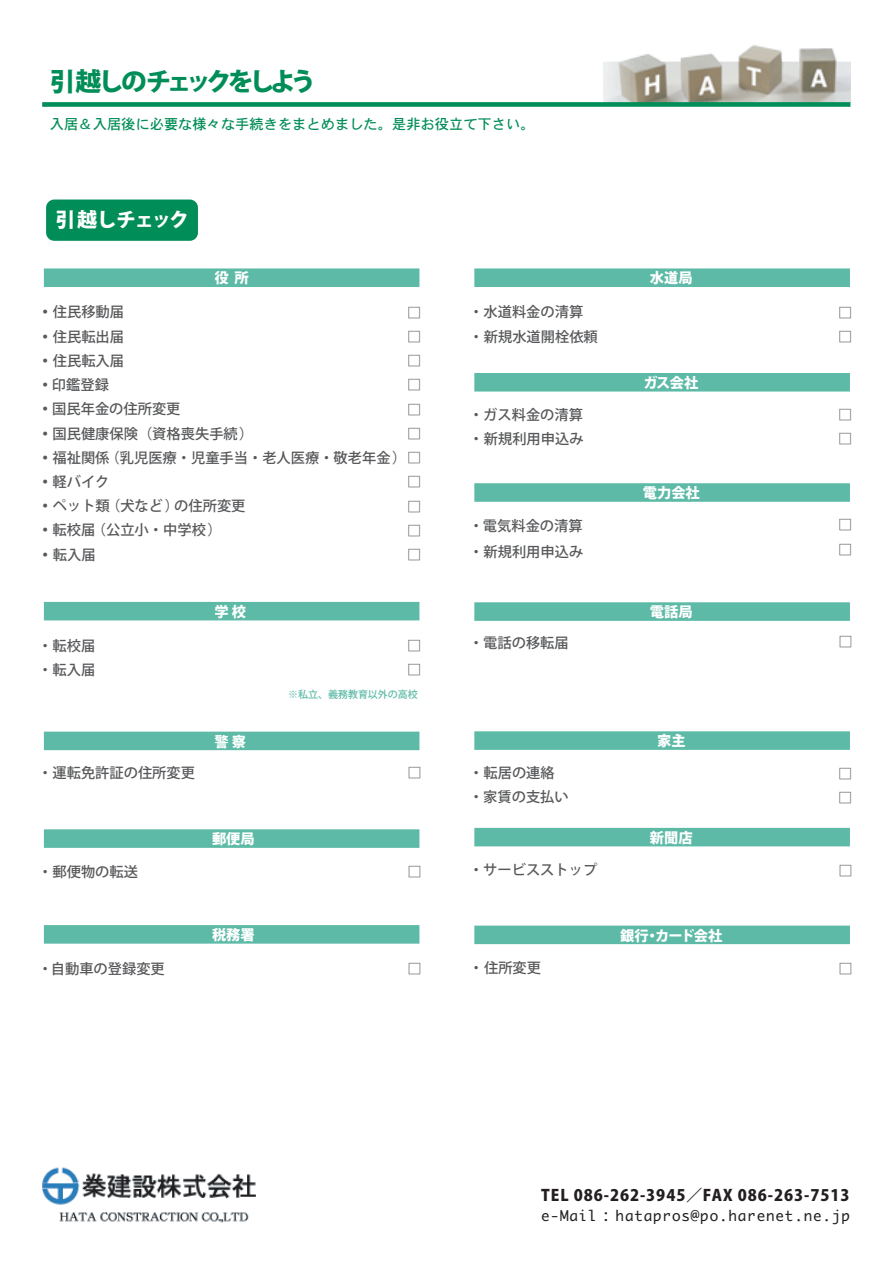
<style>
.page{position:relative;width:894px;height:1264px;background:#fff}
.page>*{position:absolute;margin:0;border:0;box-sizing:border-box;transform-origin:0 0}
.t1{font:800 25.65px "Koz Go Pro";letter-spacing:-.17em;color:#008d57}
.t2{font:800 19.95px "Koz Go Pro";letter-spacing:-.06em;color:#fff}
.t3{font:17.1px "Osaka Mono";letter-spacing:.05em;color:#231f20}
.t4{font:800 15.6px "Koz Go Pro";letter-spacing:.06em;color:#231f20}
.t5{font:500 14.25px/24.3px "Koz Go Std";color:#57585a}
.t6{font:800 14.25px "Koz Go Pro";color:#fff}
.t7{font:14.25px "Osaka";color:#008d57}
.t8{font:500 9.9px "Koz Go Std";color:#5cbaa6}
.s1{font-weight:800}
</style>
<div class="page">
<img style="left:42px;top:1167px;width:214px;height:56px">
<div style="left:46px;top:199px;width:152px;height:42px;background:#008d57"></div>
<img style="left:603px;top:45px;width:247px;height:57px">
<div style="left:42px;top:102px;width:808px;height:5px;background:#008d57"></div>
<div style="left:44px;top:268px;width:375px;height:19px;background:#5cbaa6"></div>
<div style="left:44px;top:602px;width:375px;height:18px;background:#5cbaa6"></div>
<div style="left:44px;top:731px;width:375px;height:19px;background:#5cbaa6"></div>
<div style="left:474px;top:268px;width:376px;height:19px;background:#5cbaa6"></div>
<div style="left:474px;top:373px;width:376px;height:18px;background:#5cbaa6"></div>
<div style="left:474px;top:483px;width:376px;height:19px;background:#5cbaa6"></div>
<div style="left:474px;top:602px;width:376px;height:19px;background:#5cbaa6"></div>
<div style="left:474px;top:731px;width:376px;height:19px;background:#5cbaa6"></div>
<div style="left:474px;top:828px;width:376px;height:18px;background:#5cbaa6"></div>
<div style="left:474px;top:925px;width:376px;height:19px;background:#5cbaa6"></div>
<div style="left:44px;top:925px;width:375px;height:18px;background:#5cbaa6"></div>
<div style="left:44px;top:829px;width:375px;height:19px;background:#5cbaa6"></div>
<h1 class="t1" style="left:50px;top:64px;width:268px">引越しのチェックをしよう</h1>
<p class="t7" style="left:50px;top:115px;width:486px">入居＆入居後に必要な様々な手続きをまとめました。是非お役立て下さい。</p>
<h2 class="t2" style="left:55px;top:207px;width:135px">引越しチェック</h2>
<p class="t6" style="left:214px;top:269px;width:36px">役 所</p>
<p class="t6" style="left:650px;top:269px;width:44px">水道局</p>
<p class="t5" style="left:38px;top:301px;width:217px"><span class="s1">・</span>住民移動届<br><span class="s1">・</span>住民転出届<br><span class="s1">・</span>住民転入届<br><span class="s1">・</span>印鑑登録<br><span class="s1">・</span>国民年金の住所変更<br><span class="s1">・</span>国民健康保険（資格喪失手続）</p>
<p class="t5" style="left:38px;top:470px;width:209px"><span class="s1">・</span>軽バイク<br><span class="s1">・</span>ペット類（犬など）の住所変更<span class="s1">・</span>転校届（公立小・中学校）<br><span class="s1">・</span>転入届</p>
<p class="t5" style="left:38px;top:301px;width:384px;text-align:right">□<br>□<br>□<br>□<br>□<br>□<br><span class="s1">・</span>福祉関係（乳児医療・児童手当・老人医療・敬老年金）□ □<br>□<br>□<br>□</p>
<p class="t5" style="left:469px;top:301px;width:130px">・水道料金の清算・新規水道開栓依頼</p>
<p class="t5" style="left:469px;top:403px;width:116px">・ガス料金の清算・新規利用申込み</p>
<p class="t5" style="left:469px;top:514px;width:115px;line-height:25.7px">・電気料金の清算・新規利用申込み</p>
<p class="t6" style="left:643px;top:373px;width:56px">ガス会社</p>
<p class="t6" style="left:643px;top:483px;width:58px">電力会社</p>
<p class="t5" style="left:838px;top:301px;width:16px">□ □</p>
<p class="t5" style="left:838px;top:403px;width:16px">□ □</p>
<p class="t5" style="left:838px;top:514px;width:16px">□ □</p>
<p class="t6" style="left:214px;top:602px;width:33px">学 校</p>
<p class="t6" style="left:650px;top:603px;width:44px">電話局</p>
<p class="t5" style="left:38px;top:634px;width:58px">・転校届・転入届</p>
<p class="t6" style="left:214px;top:732px;width:33px">警 察</p>
<p class="t5" style="left:407px;top:634px;width:16px">□</p>
<p class="t5" style="left:469px;top:632px;width:101px">・電話の移転届</p>
<p class="t5" style="left:838px;top:630px;width:16px">□</p>
<p class="t5" style="left:407px;top:658px;width:16px">□</p>
<p class="t8" style="left:288px;top:688px;width:131px">※私立、義務教育以外の高校</p>
<p class="t6" style="left:657px;top:731px;width:30px">家主</p>
<p class="t5" style="left:469px;top:761px;width:101px">・転居の連絡・家賃の支払い</p>
<p class="t5" style="left:38px;top:762px;width:158px">・運転免許証の住所変更</p>
<p class="t5" style="left:407px;top:762px;width:16px">□</p>
<p class="t5" style="left:838px;top:762px;width:16px">□ □</p>
<p class="t6" style="left:212px;top:829px;width:44px">郵便局</p>
<p class="t6" style="left:650px;top:828px;width:44px">新聞店</p>
<p class="t5" style="left:38px;top:860px;width:101px">・郵便物の転送</p>
<p class="t5" style="left:407px;top:860px;width:16px">□</p>
<p class="t5" style="left:469px;top:858px;width:129px">・サービスストップ</p>
<p class="t5" style="left:838px;top:859px;width:16px">□</p>
<p class="t6" style="left:212px;top:925px;width:44px">税務署</p>
<p class="t6" style="left:620px;top:926px;width:104px">銀行・カード会社</p>
<p class="t5" style="left:38px;top:957px;width:128px">・自動車の登録変更</p>
<p class="t5" style="left:407px;top:957px;width:16px">□</p>
<p class="t5" style="left:469px;top:956px;width:73px">・住所変更</p>
<p class="t5" style="left:838px;top:957px;width:16px">□</p>
<p class="t4" style="left:541px;top:1184px;width:310px">TEL 086-262-3945／FAX 086-263-7513</p>
<p class="t3" style="left:541px;top:1205px;width:310px">e-Mail：hatapros@po.harenet.ne.jp</p>
</div>
